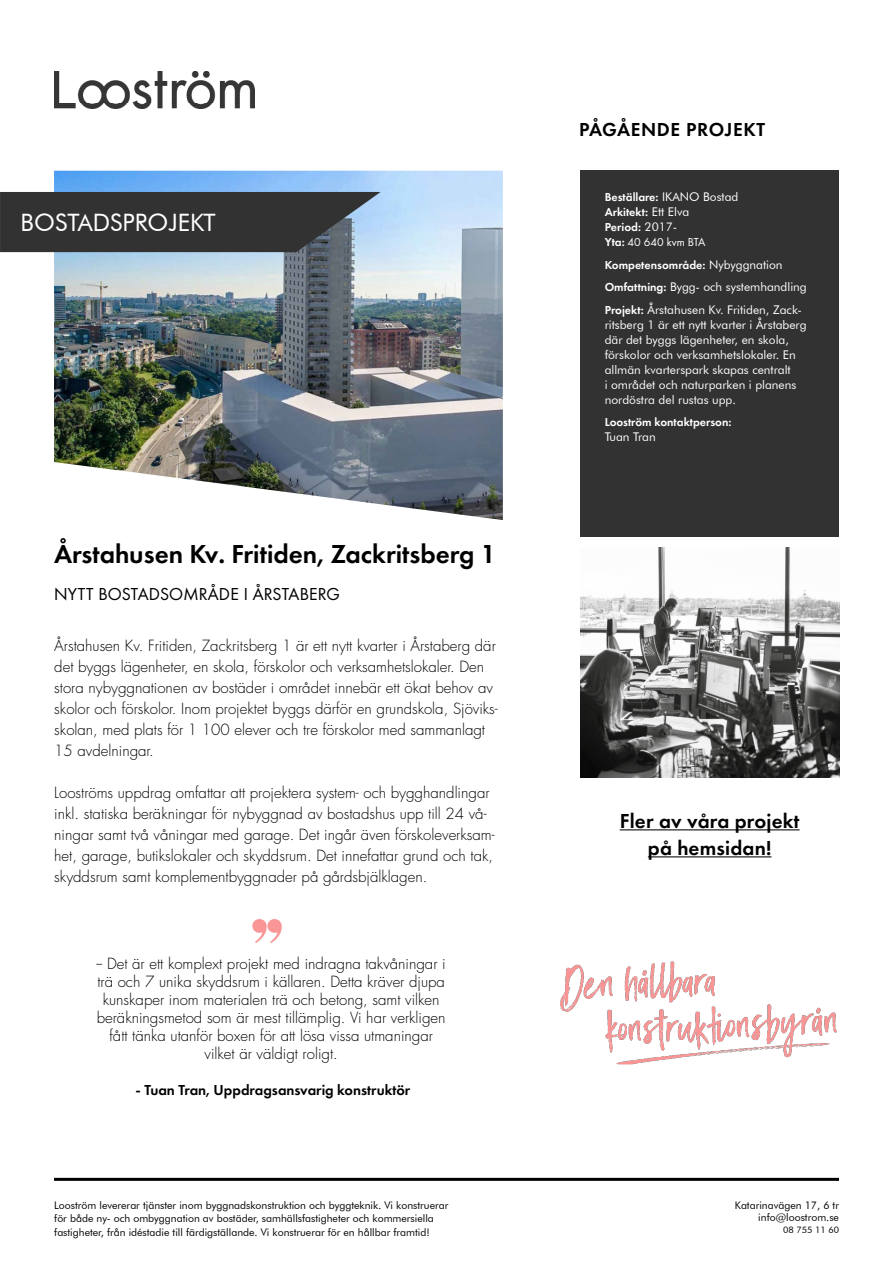
<style>
.page{position:relative;width:893px;height:1263px;background:#fff}
.page>*{position:absolute;margin:0;border:0;box-sizing:border-box;transform-origin:0 0}
.t1{font:600 27px "Futura PT";color:#000}
.t2{font:24px "Futura BT";color:#fff}
.t3{font:600 21px/27px "Futura PT";letter-spacing:.01em;color:#000;text-align:center}
.t4{font:600 19.5px "Futura PT";letter-spacing:.03em;color:#000}
.t5{font:18px "Futura Boo";letter-spacing:.01em;color:#000}
.t6{font:300 15px/21px "Futura";color:#000}
.t7{font:600 15px "Futura PT";color:#000}
.t8{font:12px/15px "Futura BT";color:#fff}
.t9{font:600 12px/15px "Futura PT";color:#fff}
.t10{font:12px "Futura Boo";color:#fff}
.t11{font:10.5px/13.5px "Futura BT";color:#000}
.t12{font:9px "Futura BT";color:#000}
.s1{font-family:"Futura BT";font-weight:400}
.s2{font-family:"Futura PT";font-weight:600}
</style>
<div class="page">
<img style="left:54px;top:72px;width:200px;height:37px">
<div style="left:580px;top:171px;width:259px;height:366px;background:#323232"></div>
<img style="left:54px;top:171px;width:449px;height:349px">
<svg style="left:0;top:192px;width:381px;height:60px;background:#3c3f41"></svg>
<hr style="left:54px;top:1178px;width:785px;height:3px;background:#000">
<img style="left:560px;top:962px;width:277px;height:103px">
<hr style="left:620px;top:829px;width:180px;height:1px;background:#000">
<hr style="left:648px;top:856px;width:123px;height:1px;background:#000">
<img style="left:580px;top:548px;width:259px;height:230px">
<img style="left:252px;top:919px;width:30px;height:24px">
<h2 class="t2" style="left:21px;top:207px;width:197px">BOSTADSPROJEKT</h2>
<h1 class="t1" style="left:54px;top:537px;width:444px">Årstahusen Kv. Fritiden, Zackritsberg 1</h1>
<p class="t5" style="left:54px;top:581px;width:287px">NYTT BOSTADSOMRÅDE I ÅRSTABERG</p>
<p class="t6" style="left:54px;top:635px;width:445px">Årstahusen Kv. Fritiden, Zackritsberg 1 är ett nytt kvarter i Årstaberg där det byggs lägenheter, en skola, förskolor och verksamhetslokaler. Den stora nybyggnationen av bostäder i området innebär ett ökat behov av skolor och förskolor. Inom projektet byggs därför en grundskola, Sjöviks&shy;skolan, med plats för 1 100 elever och tre förskolor med sammanlagt 15 avdelningar.</p>
<p class="t6" style="left:54px;top:782px;width:442px">Looströms uppdrag omfattar att projektera system- och bygghandlingar inkl. statiska beräkningar för nybyggnad av bostadshus upp till 24 vå&shy;ningar samt två våningar med garage. Det ingår även förskoleverksam&shy;het, garage, butikslokaler och skyddsrum. Det innefattar grund och tak, skyddsrum samt komplementbyggnader på gårdsbjälklagen.</p>
<p class="t6" style="left:97px;top:955px;width:351px;line-height:18px;text-align:center">-- Det är ett komplext projekt med indragna takvåningar i trä och 7 unika skyddsrum i källaren. Detta kräver djupa kunskaper inom materialen trä och betong, samt vilken beräkningsmetod som är mest tillämplig. Vi har verkligen fått tänka utanför boxen för att lösa vissa utmaningar vilket är väldigt roligt.</p>
<p class="t7" style="left:135px;top:1080px;width:276px">- Tuan Tran, Uppdragsansvarig konstruktör</p>
<h3 class="t4" style="left:579px;top:117px;width:187px">PÅGÅENDE PROJEKT</h3>
<p class="t9" style="left:605px;top:189px;width:135px">Beställare: <span class="s1">IKANO Bostad<br></span>Arkitekt: <span class="s1">Ett Elva<br></span>Period: <span class="s1">2017-</span></p>
<p class="t10" style="left:605px;top:234px;width:102px"><span class="s2">Yta:</span> 40 640 kvm BTA</p>
<p class="t9" style="left:605px;top:257px;width:179px">Kompetensområde: <span class="s1">Nybyggnation</span></p>
<p class="t8" style="left:605px;top:275px;width:204px;line-height:22.5px"><span class="s2">Omfattning:</span> Bygg- och systemhandling<br><span class="s2">Projekt:</span> Årstahusen Kv. Fritiden, Zack-</p>
<p class="t8" style="left:605px;top:317px;width:204px">ritsberg 1 är ett nytt kvarter i Årstaberg där det byggs lägenheter, en skola, förskolor och verksamhetslokaler. En allmän kvarterspark skapas centralt<br>i området och naturparken i planens nordöstra del rustas upp.</p>
<p class="t9" style="left:605px;top:414px;width:128px">Looström kontaktperson:</p>
<p class="t8" style="left:605px;top:429px;width:53px">Tuan Tran</p>
<h3 class="t3" style="left:620px;top:807px;width:181px">Fler av våra projekt på hemsidan!</h3>
<p class="t11" style="left:54px;top:1198px;width:396px">Looström levererar tjänster inom byggnadskonstruktion och byggteknik. Vi konstruerar för både ny- och ombyggnation av bostäder, samhällsfastigheter och kommersiella fastigheter, från idéstadie till färdigställande. Vi konstruerar för en hållbar framtid!</p>
<p class="t11" style="left:735px;top:1199px;width:106px;line-height:12px;text-align:right">Katarinavägen 17, 6 tr info@loostrom.se</p>
<p class="t12" style="left:783px;top:1225px;width:57px">08 755 11 60</p>
</div>
